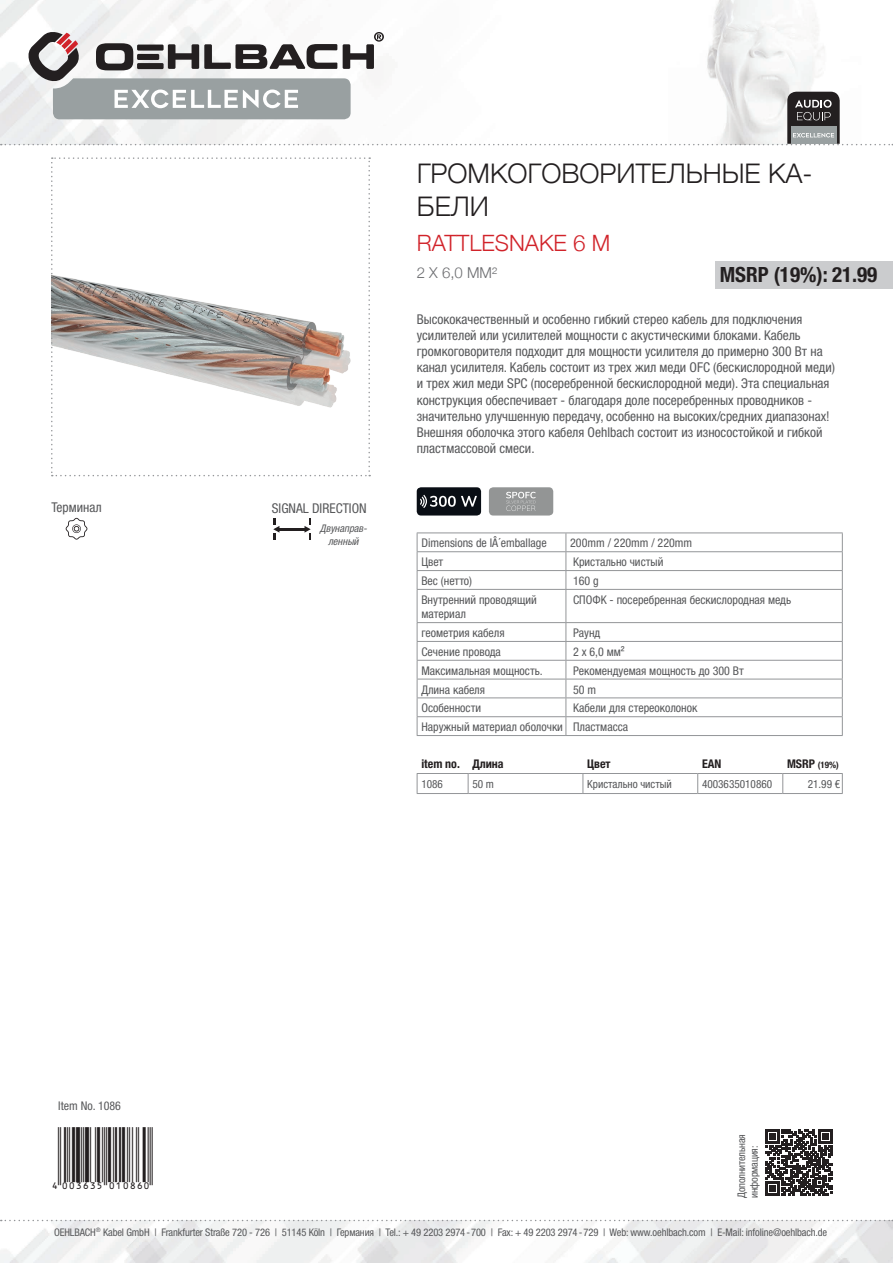
<style>
.page{position:relative;width:893px;height:1263px;background:#fff}
.page>*{position:absolute;margin:0;border:0;box-sizing:border-box;transform-origin:0 0}
.t1{font:300 27px/32.4px "Helvetica Neue";color:#231f20}
.t2{font:27px "EAN";color:#231f20}
.t3{font:300 22.5px "Helvetica Neue";color:#d1232a}
.t4{font:700 condensed 21px "Helvetica Neue LTW1 G";color:#231f20}
.t5{font:300 15px "Helvetica Neue";color:#6c6d70}
.t6{font:condensed 13.5px/16.2px "Helvetica Neue LTW1 G";color:#57585a}
.t7{font:condensed 12px/14.4px "Helvetica Neue LTW1 G";color:#57585a}
.t8{font:700 condensed 12px "Helvetica Neue LTW1 G";color:#231f20}
.t9{font:condensed 11.25px "Helvetica Neue LTW1 G";color:#57585a}
.t10{font:condensed 10.5px/12.6px "Helvetica Neue LTW1 G";letter-spacing:-.01em;color:#57585a}
.t11{font:italic condensed 10.5px/12.6px "Helvetica Neue LTW1 G";color:#57585a;text-align:center}
.t12{font:700 condensed 9px "Helvetica Neue LTW1 G";color:#231f20}
.s1{font-size:12px}
</style>
<div class="page">
<img style="left:0;top:1220px;width:893px;height:43px">
<img style="left:0;top:0;width:818px;height:145px">
<svg style="left:1px;top:1220px;width:892px;height:1px"></svg>
<svg style="left:51px;top:157px;width:319px;height:319px"></svg>
<div style="left:417px;top:487px;width:64px;height:28px;background:#090e15;border-radius:4px"></div>
<svg style="left:420px;top:495px;width:57px;height:13px"></svg>
<div style="left:489px;top:487px;width:64px;height:28px;background:#939595;border-radius:4px"></div>
<svg style="left:506px;top:492px;width:30px;height:19px"></svg>
<svg style="left:66px;top:518px;width:21px;height:22px"></svg>
<hr style="left:279px;top:528px;width:26px;height:3px;background:#231f20">
<svg style="left:273px;top:518px;width:6px;height:21px"></svg>
<svg style="left:304px;top:518px;width:7px;height:21px"></svg>
<svg style="left:766px;top:1129px;width:66px;height:67px"></svg>
<svg style="left:1px;top:31px;width:892px;height:114px"></svg>
<svg style="left:417px;top:774px;width:426px;height:19px"></svg>
<hr style="left:417px;top:793px;width:51px;height:1px;background:#939598">
<hr style="left:468px;top:793px;width:115px;height:1px;background:#939598">
<hr style="left:583px;top:793px;width:115px;height:1px;background:#939598">
<hr style="left:698px;top:793px;width:85px;height:1px;background:#939598">
<hr style="left:783px;top:793px;width:60px;height:1px;background:#939598">
<hr style="left:417px;top:773px;width:51px;height:1px;background:#939598">
<hr style="left:468px;top:773px;width:115px;height:1px;background:#939598">
<hr style="left:583px;top:773px;width:115px;height:1px;background:#939598">
<hr style="left:698px;top:773px;width:85px;height:1px;background:#939598">
<hr style="left:783px;top:773px;width:60px;height:1px;background:#939598">
<div style="left:715px;top:261px;width:178px;height:27px;background:#cbccce"></div>
<hr style="left:417px;top:532px;width:149px;height:1px;background:#939598">
<hr style="left:566px;top:532px;width:277px;height:1px;background:#939598">
<svg style="left:417px;top:533px;width:426px;height:56px"></svg>
<hr style="left:417px;top:589px;width:149px;height:1px;background:#939598">
<hr style="left:417px;top:590px;width:1px;height:32px;background:#939598">
<hr style="left:566px;top:589px;width:277px;height:1px;background:#939598">
<hr style="left:566px;top:590px;width:1px;height:32px;background:#939598">
<hr style="left:842px;top:590px;width:1px;height:32px;background:#939598">
<hr style="left:417px;top:622px;width:149px;height:1px;background:#939598">
<hr style="left:566px;top:622px;width:277px;height:1px;background:#939598">
<hr style="left:417px;top:641px;width:149px;height:1px;background:#939598">
<hr style="left:566px;top:641px;width:277px;height:1px;background:#939598">
<hr style="left:417px;top:660px;width:149px;height:1px;background:#939598">
<hr style="left:566px;top:660px;width:277px;height:1px;background:#939598">
<hr style="left:417px;top:679px;width:149px;height:1px;background:#939598">
<hr style="left:566px;top:679px;width:277px;height:1px;background:#939598">
<hr style="left:417px;top:697px;width:149px;height:1px;background:#939598">
<hr style="left:566px;top:697px;width:277px;height:1px;background:#939598">
<hr style="left:417px;top:716px;width:149px;height:1px;background:#939598">
<svg style="left:417px;top:623px;width:1px;height:112px"></svg>
<hr style="left:566px;top:716px;width:277px;height:1px;background:#939598">
<svg style="left:566px;top:623px;width:1px;height:112px"></svg>
<svg style="left:842px;top:623px;width:1px;height:112px"></svg>
<hr style="left:417px;top:735px;width:149px;height:1px;background:#939598">
<hr style="left:566px;top:735px;width:277px;height:1px;background:#939598">
<p class="t6" style="left:51px;top:499px;width:52px">Терминал</p>
<p class="t6" style="left:272px;top:500px;width:96px">SIGNAL DIRECTION</p>
<p class="t11" style="left:320px;top:522px;width:51px">Двунаправ&shy;ленный</p>
<h1 class="t1" style="left:417px;top:156px;width:397px">ГРОМКОГОВОРИТЕЛЬНЫЕ КА-<br>БЕЛИ</h1>
<h2 class="t3" style="left:417px;top:225px;width:195px">RATTLESNAKE 6 M</h2>
<p class="t5" style="left:417px;top:260px;width:82px">2 X 6,0 ММ²</p>
<p class="t6" style="left:417px;top:311px;width:420px">Высококачественный и особенно гибкий стерео кабель для подключения усилителей или усилителей мощности с акустическими блоками. Кабель громкоговорителя подходит для мощности усилителя до примерно 300 Вт на канал усилителя. Кабель состоит из трех жил меди OFC (бескислородной меди) и трех жил меди SPC (посеребренной бескислородной меди). Эта специальная конструкция обеспечивает - благодаря доле посеребренных проводников - значительно улучшенную передачу, особенно на высоких/средних диапазонах!<br>Внешняя оболочка этого кабеля Oehlbach состоит из износостойкой и гибкой пластмассовой смеси.</p>
<h3 class="t4" style="left:720px;top:262px;width:159px">MSRP (19%): 21.99</h3>
<p class="t7" style="left:421px;top:536px;width:127px">Dimensions de lÂ´emballage</p>
<p class="t7" style="left:570px;top:536px;width:124px">200mm / 220mm / 220mm</p>
<p class="t7" style="left:421px;top:555px;width:23px">Цвет</p>
<p class="t7" style="left:573px;top:555px;width:92px">Кристально чистый</p>
<p class="t7" style="left:421px;top:574px;width:52px">Вес (нетто)</p>
<p class="t7" style="left:573px;top:574px;width:27px">160 g</p>
<p class="t7" style="left:421px;top:593px;width:117px">Внутренний проводящий материал</p>
<p class="t7" style="left:573px;top:593px;width:220px">СПОФК - посеребренная бескислородная медь</p>
<p class="t7" style="left:421px;top:626px;width:85px">геометрия кабеля</p>
<p class="t7" style="left:573px;top:626px;width:29px">Раунд</p>
<p class="t7" style="left:421px;top:645px;width:81px">Сечение провода</p>
<p class="t7" style="left:573px;top:645px;width:53px">2 x 6,0 мм²</p>
<p class="t7" style="left:421px;top:663px;width:123px">Максимальная мощность.</p>
<p class="t7" style="left:573px;top:663px;width:172px">Рекомендуемая мощность до 300 Вт</p>
<p class="t7" style="left:421px;top:682px;width:65px">Длина кабеля</p>
<p class="t7" style="left:573px;top:682px;width:25px">50 m</p>
<p class="t7" style="left:421px;top:701px;width:61px">Особенности</p>
<p class="t7" style="left:421px;top:699px;width:278px;line-height:18.8px;text-indent:152px">Кабели для стереоколонок<br>Наружный материал оболочки Пластмасса</p>
<p class="t8" style="left:421px;top:756px;width:84px">item no. Длина</p>
<p class="t8" style="left:587px;top:756px;width:25px">Цвет</p>
<p class="t8" style="left:702px;top:756px;width:21px">EAN</p>
<p class="t12" style="left:787px;top:759px;width:53px"><span class="s1">MSRP</span> (19%)</p>
<p class="t9" style="left:421px;top:777px;width:23px">1086</p>
<p class="t9" style="left:472px;top:777px;width:23px">50 m</p>
<p class="t9" style="left:587px;top:777px;width:86px">Кристально чистый</p>
<p class="t9" style="left:702px;top:777px;width:72px">4003635010860</p>
<p class="t9" style="left:808px;top:777px;width:34px">21.99 €</p>
<p class="t7" style="left:58px;top:1098px;width:64px">Item No. 1086</p>
<h1 class="t2" style="left:51px;top:1157px;width:103px">4":D=@GI#NONVTN"</h1>
<p class="t10" style="left:735px;top:1198px;width:65px;rotate:-90deg">Дополнительная информация:</p>
<p class="t10" style="left:54px;top:1226px;width:775px">OEHLBACH<sup>®</sup> Kabel GmbH | Frankfurter Straße 720 - 726 | 51145 Köln | Германия | Tel.: + 49 2203 2974-700 | Fax: + 49 2203 2974-729 | Web: www.oehlbach.com | E-Mail: infoline@oehlbach.de</p>
</div>
